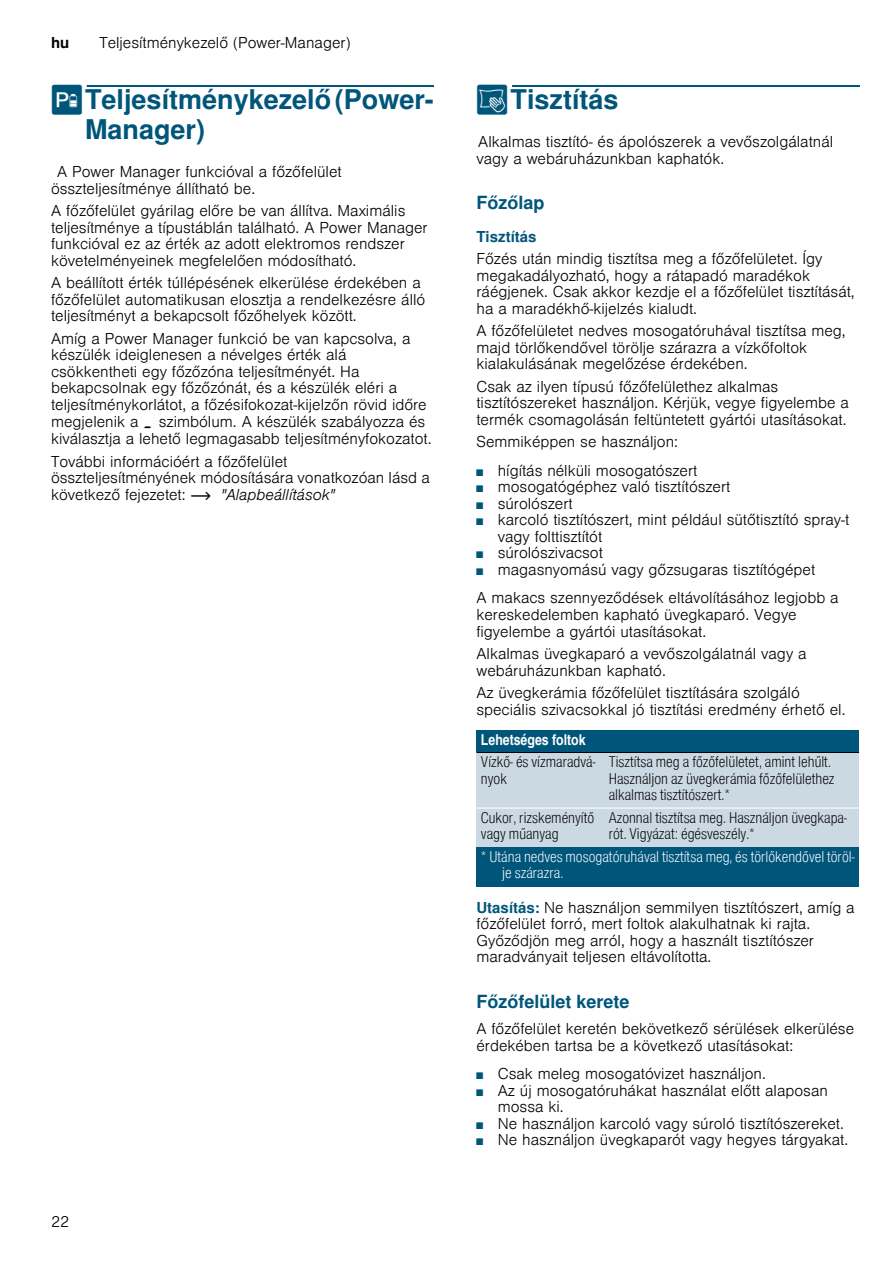
<style>
.page{position:relative;width:893px;height:1263px;background:#fff}
.page>*{position:absolute;margin:0;border:0;box-sizing:border-box;transform-origin:0 0}
.t1{font:700 27px/30px "Nimbus San L";color:#00567a}
.t2{font:700 18px "Nimbus San L";color:#00567a}
.t3{font:300 15px/16.5px "Nimbus San L";color:#000}
.t4{font:15px/16.5px "Nimbus San L Lig Con";color:#000}
.t5{font:15px/16.5px "Nimbus San L Lig Con";color:#fff}
.t6{font:15px "Nimbus San L Bol Con";color:#fff}
.t7{font:700 15px "Nimbus San L";color:#00567a}
.t8{font:700 15px "Nimbus San L";color:#000}
.s1{font-family:"BSH Symb PG2";font-weight:400}
.s2{font-family:"BSH Symb All";font-weight:400;font-size:16.5px}
.s3{font-family:"BSH Symb PH1";font-weight:400}
.s4{font-style:italic}
.s5{font-size:9px;color:#00567a}
.s6{font-weight:700;color:#00567a}
</style>
<div class="page">
<div style="left:87px;top:85px;width:347px;height:2px;border:1px solid #00567a"></div>
<div style="left:512px;top:85px;width:347px;height:2px;border:1px solid #00567a"></div>
<div style="left:476px;top:730px;width:383px;height:22px;background:#00567a"></div>
<div style="left:476px;top:752px;width:128px;height:56px;background:#cbd9e3"></div>
<div style="left:604px;top:752px;width:255px;height:56px;background:#cbd9e3"></div>
<div style="left:476px;top:808px;width:128px;height:39px;background:#cbd9e3"></div>
<div style="left:604px;top:808px;width:255px;height:39px;background:#cbd9e3"></div>
<div style="left:476px;top:847px;width:383px;height:39px;background:#00567a"></div>
<hr style="left:476px;top:752px;width:383px;height:1px;background:#000">
<hr style="left:476px;top:807px;width:383px;height:1px;background:#fff">
<p class="t8" style="left:51px;top:34px;width:20px">hu</p>
<p class="t3" style="left:99px;top:33px;width:253px">Teljesítménykezelő (Power-Manager)</p>
<h1 class="t1" style="left:85px;top:84px;width:350px;text-indent:-34px"><span class="s1">h</span>Teljesítménykezelő (Power-<br>Manager)</h1>
<p class="t3" style="left:51px;top:162px;width:292px;text-indent:6px">A Power Manager funkcióval a főzőfelület összteljesítménye állítható be.</p>
<p class="t3" style="left:51px;top:201px;width:378px">A főzőfelület gyárilag előre be van állítva. Maximális teljesítménye a típustáblán található. A Power Manager funkcióval ez az érték az adott elektromos rendszer követelményeinek megfelelően módosítható.</p>
<p class="t3" style="left:51px;top:273px;width:376px">A beállított érték túllépésének elkerülése érdekében a főzőfelület automatikusan elosztja a rendelkezésre álló teljesítményt a bekapcsolt főzőhelyek között.</p>
<p class="t3" style="left:51px;top:329px;width:382px">Amíg a Power Manager funkció be van kapcsolva, a készülék ideiglenesen a névelges érték alá csökkentheti egy főzőzóna teljesítményét. Ha bekapcsolnak egy főzőzónát, és a készülék eléri a teljesítménykorlátot, a főzésifokozat-kijelzőn rövid időre megjelenik a <span class="s2">¬</span> szimbólum. A készülék szabályozza és kiválasztja a lehető legmagasabb teljesítményfokozatot.</p>
<p class="t3" style="left:51px;top:452px;width:380px">További információért a főzőfelület összteljesítményének módosítására vonatkozóan lásd a következő fejezetet: <span class="s3">~</span> <span class="s4">"Alapbeállítások"</span></p>
<p class="t3" style="left:51px;top:1212px;width:20px">22</p>
<h1 class="t1" style="left:476px;top:84px;width:144px"><span class="s1">D</span>Tisztítás</h1>
<p class="t3" style="left:476px;top:132px;width:358px">Alkalmas tisztító- és ápolószerek a vevőszolgálatnál vagy a webáruházunkban kaphatók.</p>
<p class="t2" style="left:476px;top:192px;width:69px">Főzőlap</p>
<p class="t7" style="left:476px;top:227px;width:62px">Tisztítás</p>
<p class="t3" style="left:476px;top:249px;width:380px">Főzés után mindig tisztítsa meg a főzőfelületet. Így megakadályozható, hogy a rátapadó maradékok ráégjenek. Csak akkor kezdje el a főzőfelület tisztítását, ha a maradékhő-kijelzés kialudt.</p>
<p class="t3" style="left:476px;top:321px;width:371px">A főzőfelületet nedves mosogatóruhával tisztítsa meg, majd törlőkendővel törölje szárazra a vízkőfoltok kialakulásának megelőzése érdekében.</p>
<p class="t3" style="left:476px;top:377px;width:374px">Csak az ilyen típusú főzőfelülethez alkalmas tisztítószereket használjon. Kérjük, vegye figyelembe a termék csomagolásán feltüntetett gyártói utasításokat.</p>
<p class="t3" style="left:476px;top:432px;width:203px">Semmiképpen se használjon:</p>
<p class="t3" style="left:476px;top:461px;width:222px"><span class="s5">■</span> hígítás nélküli mosogatószert</p>
<p class="t3" style="left:476px;top:477px;width:255px"><span class="s5">■</span> mosogatógéphez való tisztítószert</p>
<p class="t3" style="left:476px;top:494px;width:98px"><span class="s5">■</span> súrolószert</p>
<p class="t3" style="left:497px;top:510px;width:353px;text-indent:-21px"><span class="s5">■</span> karcoló tisztítószert, mint például sütőtisztító spray-t vagy folttisztítót</p>
<p class="t3" style="left:476px;top:543px;width:128px"><span class="s5">■</span> súrolószivacsot</p>
<p class="t3" style="left:476px;top:554px;width:364px;line-height:28.5px"><span class="s5">■</span> magasnyomású vagy gőzsugaras tisztítógépet<br>A makacs szennyeződések eltávolításához legjobb a</p>
<p class="t3" style="left:476px;top:605px;width:322px">kereskedelemben kapható üvegkaparó. Vegye figyelembe a gyártói utasításokat.</p>
<p class="t3" style="left:476px;top:644px;width:331px">Alkalmas üvegkaparó a vevőszolgálatnál vagy a webáruházunkban kapható.</p>
<p class="t3" style="left:476px;top:683px;width:370px">Az üvegkerámia főzőfelület tisztítására szolgáló speciális szivacsokkal jó tisztítási eredmény érhető el.</p>
<p class="t6" style="left:481px;top:730px;width:106px">Lehetséges foltok</p>
<p class="t4" style="left:481px;top:753px;width:116px">Vízkő- és vízmaradvá&shy;nyok</p>
<p class="t4" style="left:608px;top:753px;width:227px">Tisztítsa meg a főzőfelületet, amint lehűlt.<br>Használjon az üvegkerámia főzőfelülethez alkalmas tisztítószert.*</p>
<p class="t4" style="left:481px;top:808px;width:115px">Cukor, rizskeményítő vagy műanyag</p>
<p class="t4" style="left:608px;top:808px;width:240px">Azonnal tisztítsa meg. Használjon üvegkapa&shy;rót. Vigyázat: égésveszély.*</p>
<p class="t5" style="left:502px;top:847px;width:354px;text-indent:-21px">* Utána nedves mosogatóruhával tisztítsa meg, és törlőkendővel töröl&shy;je szárazra.</p>
<p class="t3" style="left:476px;top:897px;width:379px"><span class="s6">Utasítás:</span> Ne használjon semmilyen tisztítószert, amíg a főzőfelület forró, mert foltok alakulhatnak ki rajta.<br>Győződjön meg arról, hogy a használt tisztítószer maradványait teljesen eltávolította.</p>
<p class="t2" style="left:476px;top:990px;width:155px">Főzőfelület kerete</p>
<p class="t3" style="left:476px;top:1019px;width:379px">A főzőfelület keretén bekövetkező sérülések elkerülése érdekében tartsa be a következő utasításokat:</p>
<p class="t3" style="left:476px;top:1064px;width:291px"><span class="s5">■</span> Csak meleg mosogatóvizet használjon.</p>
<p class="t3" style="left:497px;top:1080px;width:332px;text-indent:-21px"><span class="s5">■</span> Az új mosogatóruhákat használat előtt alaposan mossa ki.</p>
<p class="t3" style="left:476px;top:1113px;width:369px"><span class="s5">■</span> Ne használjon karcoló vagy súroló tisztítószereket.</p>
<p class="t3" style="left:476px;top:1130px;width:373px"><span class="s5">■</span> Ne használjon üvegkaparót vagy hegyes tárgyakat.</p>
</div>
